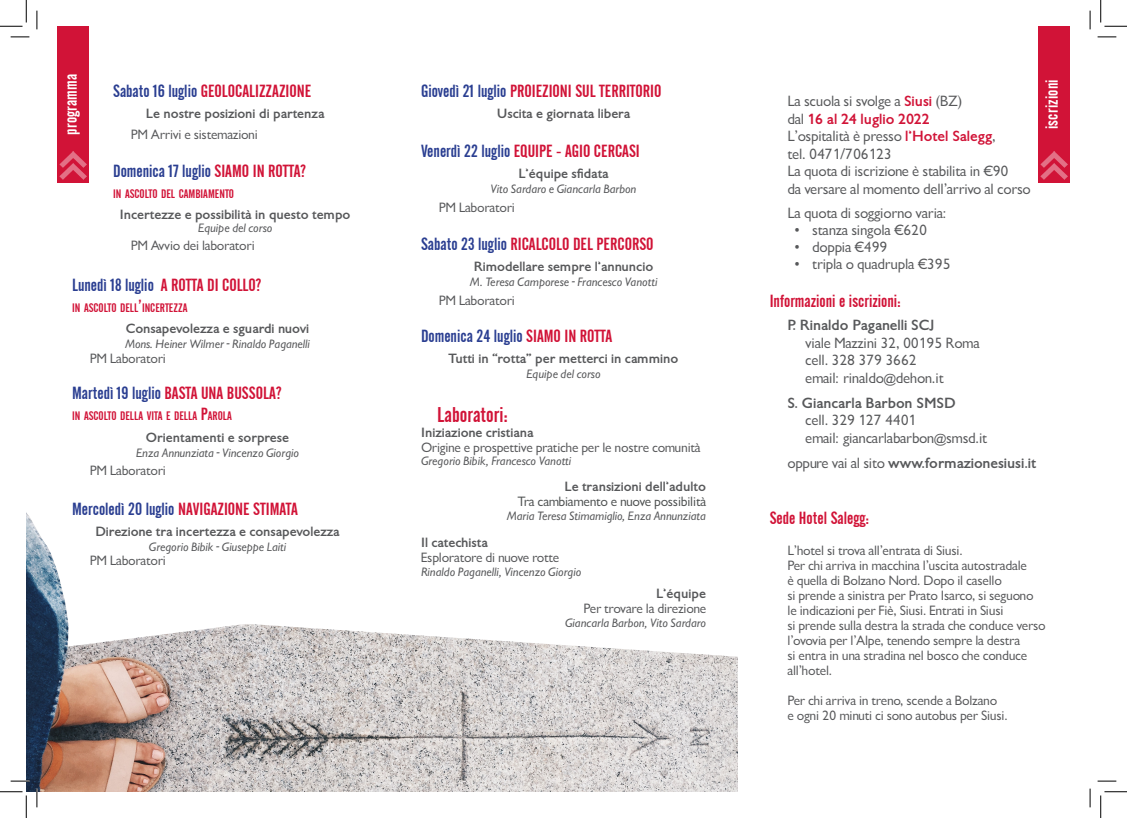
<style>
.page{position:relative;width:1127px;height:818px;background:#fff}
.page>*{position:absolute;margin:0;border:0;box-sizing:border-box;transform-origin:0 0}
.t1{font:21.25px "Alternate Gothic No 2 BT";color:#d11337}
.t2{font:17.5px "Alternate Gothic No 2 BT";color:#d11337}
.t3{font:17.5px "Alternate Gothic No 2 BT";color:#2a3e91}
.t4{font:17.5px "Alternate Gothic No 2 BT";letter-spacing:.01em;color:#fff}
.t5{font:13.75px "EFN Gilead OT";color:#57585a}
.t6{font:700 13.75px "EFN Gilead OT";color:#57585a}
.t7{font:700 13.75px "EFN Gilead OT";color:#d11337}
.t8{font:12.5px/15px "EFN Gilead OT";color:#57585a}
.t9{font:700 12.5px "EFN Gilead OT";color:#57585a}
.t10{font:12.5px "EFN Gilead OT";color:#4f5252}
.t11{font:12.25px "Alternate Gothic No 2 BT";color:#d11337}
.t12{font:italic 11.25px "EFN Gilead OT";color:#57585a}
.s1{color:#2a3e91}
.s2{color:#d11337}
.s3{font-size:17.5px}
.s4{font-weight:700;color:#d11337}
.s5{font-weight:400;color:#57585a}
.s6{font-weight:400}
</style>
<div class="page">
<img style="left:26px;top:512px;width:711px;height:280px">
<svg style="left:96px;top:646px;width:642px;height:14px;background:#d0cccb"></svg>
<svg style="left:68px;top:512px;width:669px;height:134px"></svg>
<div style="left:57px;top:26px;width:32px;height:156px;background:#d11337"></div>
<div style="left:1037px;top:26px;width:32px;height:156px;background:#d11337"></div>
<img style="left:59px;top:151px;width:28px;height:28px">
<img style="left:1040px;top:151px;width:27px;height:28px">
<svg style="left:11px;top:36px;width:18px;height:2px"></svg>
<svg style="left:1097px;top:36px;width:18px;height:2px"></svg>
<svg style="left:11px;top:780px;width:18px;height:2px"></svg>
<svg style="left:1097px;top:780px;width:18px;height:2px"></svg>
<svg style="left:36px;top:11px;width:2px;height:18px"></svg>
<svg style="left:36px;top:788px;width:2px;height:19px"></svg>
<svg style="left:1089px;top:11px;width:1px;height:18px"></svg>
<svg style="left:1089px;top:788px;width:1px;height:19px"></svg>
<svg style="left:0;top:0;width:27px;height:27px"></svg>
<svg style="left:0;top:791px;width:27px;height:27px"></svg>
<svg style="left:1100px;top:0;width:26px;height:27px"></svg>
<svg style="left:1100px;top:791px;width:26px;height:27px"></svg>
<p class="t4" style="left:61px;top:135px;width:62px;rotate:-90deg">programma</p>
<p class="t2" style="left:113px;top:81px;width:200px"><span class="s1">Sabato 16 luglio</span> GEOLOCALIZZAZIONE</p>
<p class="t9" style="left:146px;top:105px;width:180px">Le nostre posizioni di partenza</p>
<p class="t8" style="left:131px;top:127px;width:128px">PM Arrivi e sistemazioni</p>
<p class="t3" style="left:113px;top:161px;width:194px">Domenica 17 luglio <span class="s2">SIAMO IN ROTTA?</span></p>
<p class="t11" style="left:113px;top:186px;width:122px">IN ASCOLTO DEL CAMBIAMENTO</p>
<p class="t9" style="left:120px;top:206px;width:232px">Incertezze e possibilità in questo tempo</p>
<p class="t12" style="left:198px;top:221px;width:76px">Equipe del corso</p>
<p class="t8" style="left:131px;top:238px;width:125px">PM Avvio dei laboratori</p>
<p class="t3" style="left:72px;top:275px;width:191px">Lunedì 18 luglio <span class="s2">A ROTTA DI COLLO?</span></p>
<p class="t11" style="left:72px;top:301px;width:117px">IN ASCOLTO DELL<span class="s3">’</span>INCERTEZZA</p>
<p class="t9" style="left:126px;top:321px;width:185px">Consapevolezza e sguardi nuovi</p>
<p class="t12" style="left:125px;top:337px;width:186px">Mons. Heiner Wilmer - Rinaldo Paganelli</p>
<p class="t8" style="left:90px;top:351px;width:77px">PM Laboratori</p>
<p class="t2" style="left:72px;top:384px;width:211px"><span class="s1">Martedì 19 luglio</span> BASTA UNA BUSSOLA?</p>
<p class="t11" style="left:72px;top:409px;width:161px">IN ASCOLTO DELLA VITA E DELLA <span class="s3">P</span>AROLA</p>
<p class="t9" style="left:146px;top:429px;width:145px">Orientamenti e sorprese</p>
<p class="t12" style="left:136px;top:446px;width:164px">Enza Annunziata - Vincenzo Giorgio</p>
<p class="t8" style="left:90px;top:463px;width:77px">PM Laboratori</p>
<p class="t2" style="left:72px;top:499px;width:227px"><span class="s1">Mercoledì 20 luglio</span> NAVIGAZIONE STIMATA</p>
<p class="t9" style="left:95px;top:524px;width:246px">Direzione tra incertezza e consapevolezza</p>
<p class="t12" style="left:149px;top:540px;width:139px">Gregorio Bibik - Giuseppe Laiti</p>
<p class="t8" style="left:90px;top:553px;width:77px">PM Laboratori</p>
<p class="t2" style="left:421px;top:81px;width:242px"><span class="s1">Giovedì 21 luglio</span> PROIEZIONI SUL TERRITORIO</p>
<p class="t9" style="left:496px;top:105px;width:135px">Uscita e giornata libera</p>
<p class="t2" style="left:421px;top:141px;width:220px"><span class="s1">Venerdì 22 luglio</span> EQUIPE - AGIO CERCASI</p>
<p class="t9" style="left:518px;top:166px;width:92px">L’équipe sfidata</p>
<p class="t12" style="left:490px;top:182px;width:147px">Vito Sardaro e Giancarla Barbon</p>
<p class="t8" style="left:438px;top:200px;width:77px">PM Laboratori</p>
<p class="t2" style="left:421px;top:234px;width:234px"><span class="s1">Sabato 23 luglio</span> RICALCOLO DEL PERCORSO</p>
<p class="t9" style="left:473px;top:258px;width:181px">Rimodellare sempre l’annuncio</p>
<p class="t12" style="left:469px;top:275px;width:189px">M. Teresa Camporese - Francesco Vanotti</p>
<p class="t8" style="left:438px;top:293px;width:77px">PM Laboratori</p>
<p class="t3" style="left:421px;top:326px;width:193px">Domenica 24 luglio <span class="s2">SIAMO IN ROTTA</span></p>
<p class="t9" style="left:448px;top:351px;width:231px">Tutti in “rotta” per metterci in cammino</p>
<p class="t12" style="left:526px;top:367px;width:76px">Equipe del corso</p>
<p class="t1" style="left:437px;top:402px;width:72px">Laboratori:</p>
<p class="t9" style="left:421px;top:424px;width:114px">Iniziazione cristiana</p>
<p class="t8" style="left:421px;top:440px;width:281px">Origine e prospettive pratiche per le nostre comunità</p>
<p class="t12" style="left:421px;top:454px;width:152px">Gregorio Bibik, Francesco Vanotti</p>
<p class="t9" style="left:564px;top:479px;width:143px">Le transizioni dell’adulto</p>
<p class="t10" style="left:517px;top:494px;width:190px">Tra cambiamento e nuove possibilità</p>
<p class="t12" style="left:506px;top:509px;width:201px">Maria Teresa Stimamiglio, Enza Annunziata</p>
<p class="t9" style="left:421px;top:535px;width:68px">Il catechista</p>
<p class="t8" style="left:421px;top:550px;width:139px">Esploratore di nuove rotte</p>
<p class="t12" style="left:421px;top:565px;width:162px">Rinaldo Paganelli, Vincenzo Giorgio</p>
<p class="t9" style="left:656px;top:586px;width:51px">L’équipe</p>
<p class="t8" style="left:583px;top:601px;width:124px">Per trovare la direzione</p>
<p class="t12" style="left:565px;top:616px;width:142px">Giancarla Barbon, Vito Sardaro</p>
<p class="t4" style="left:1041px;top:129px;width:51px;rotate:-90deg">iscrizioni</p>
<p class="t5" style="left:787px;top:93px;width:176px">La scuola si svolge a <span class="s4">Siusi</span> (BZ)</p>
<p class="t7" style="left:787px;top:110px;width:144px"><span class="s5">dal</span> 16 al 24 luglio 2022</p>
<p class="t5" style="left:787px;top:128px;width:210px">L’ospitalità è presso <span class="s4">l’Hotel Salegg</span>,</p>
<p class="t5" style="left:787px;top:146px;width:106px">tel. 0471/706123</p>
<p class="t5" style="left:787px;top:163px;width:222px">La quota di iscrizione è stabilita in €90</p>
<p class="t5" style="left:787px;top:181px;width:244px">da versare al momento dell’arrivo al corso</p>
<p class="t5" style="left:787px;top:204px;width:161px">La quota di soggiorno varia:</p>
<p class="t5" style="left:794px;top:222px;width:134px">• stanza singola €620</p>
<p class="t5" style="left:794px;top:238px;width:94px">• doppia €499</p>
<p class="t5" style="left:794px;top:256px;width:157px">• tripla o quadrupla €395</p>
<p class="t2" style="left:769px;top:291px;width:133px">Informazioni e iscrizioni:</p>
<p class="t6" style="left:787px;top:317px;width:148px">P. Rinaldo Paganelli SCJ</p>
<p class="t5" style="left:805px;top:335px;width:176px">viale Mazzini 32, 00195 Roma</p>
<p class="t5" style="left:805px;top:352px;width:113px">cell. 328 379 3662</p>
<p class="t5" style="left:805px;top:370px;width:140px">email: rinaldo@dehon.it</p>
<p class="t6" style="left:787px;top:394px;width:170px">S. Giancarla Barbon SMSD</p>
<p class="t5" style="left:805px;top:412px;width:113px">cell. 329 127 4401</p>
<p class="t5" style="left:805px;top:430px;width:183px">email: giancarlabarbon@smsd.it</p>
<p class="t6" style="left:787px;top:454px;width:250px"><span class="s6">oppure vai al sito</span> www.formazionesiusi.it</p>
<p class="t2" style="left:769px;top:508px;width:101px">Sede Hotel Salegg:</p>
<p class="t8" style="left:787px;top:543px;width:177px">L’hotel si trova all’entrata di Siusi.</p>
<p class="t8" style="left:787px;top:558px;width:241px">Per chi arriva in macchina l’uscita autostradale</p>
<p class="t8" style="left:787px;top:573px;width:216px">è quella di Bolzano Nord. Dopo il casello</p>
<p class="t8" style="left:787px;top:588px;width:247px">si prende a sinistra per Prato Isarco, si seguono</p>
<p class="t8" style="left:787px;top:603px;width:217px">le indicazioni per Fiè, Siusi. Entrati in Siusi</p>
<p class="t8" style="left:787px;top:618px;width:259px">si prende sulla destra la strada che conduce verso l’ovovia per l’Alpe, tenendo sempre la destra</p>
<p class="t8" style="left:787px;top:648px;width:241px">si entra in una stradina nel bosco che conduce all’hotel.</p>
<p class="t8" style="left:787px;top:693px;width:211px">Per chi arriva in treno, scende a Bolzano</p>
<p class="t8" style="left:787px;top:708px;width:221px">e ogni 20 minuti ci sono autobus per Siusi.</p>
</div>
